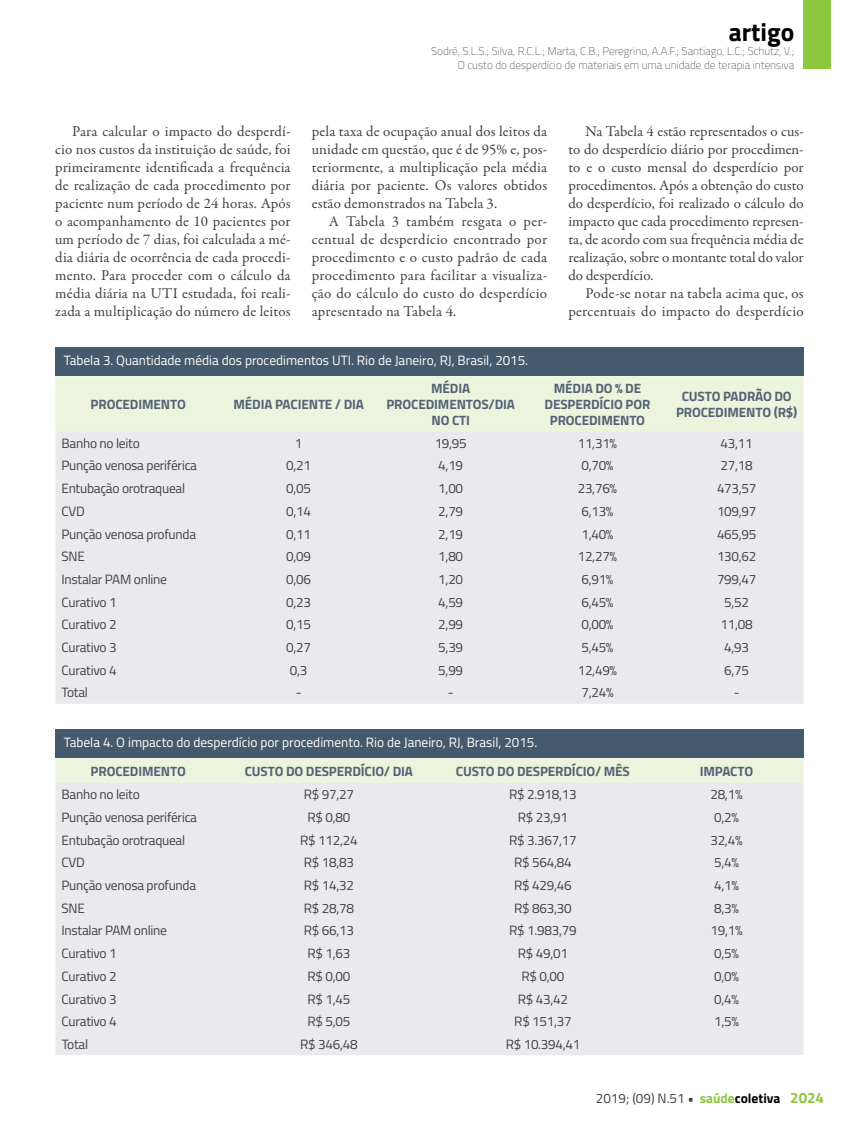
<style>
.page{position:relative;width:859px;height:1132px;background:#fff}
.page>*{position:absolute;margin:0;border:0;box-sizing:border-box;transform-origin:0 0}
.t1{font:700 25.5px "Titillium";color:#000}
.t2{font:15px/18px "Garamond Premr Pro";letter-spacing:.01em;color:#414042;text-align:justify}
.t3{font:13.5px "Titillium";letter-spacing:-.02em;color:#414042}
.t4{font:700 13.5px/16.2px "Titillium";letter-spacing:-.01em;color:#546475;text-align:center}
.t5{font:13.5px "Titillium";color:#fff}
.t6{font:100 11.25px/13.5px "Titillium";color:#414042;text-align:right}
.s1{font-weight:700}
.s2{font-weight:700;color:#8dc63f}
.s3{font-weight:700;color:#000}
.s4{font-weight:700;font-size:15px;color:#8dc63f}
</style>
<div class="page">
<div style="left:804px;top:0;width:27px;height:69px;background:#8dc63f"></div>
<div style="left:55px;top:376px;width:749px;height:55px;background:#ecf4de"></div>
<div style="left:55px;top:431px;width:749px;height:249px;background:#eaeaec"></div>
<div style="left:55px;top:680px;width:749px;height:23px;background:#eaeaec"></div>
<div style="left:55px;top:346px;width:749px;height:29px;background:#455a6c"></div>
<div style="left:55px;top:758px;width:749px;height:24px;background:#ecf4de"></div>
<div style="left:55px;top:782px;width:749px;height:272px;background:#eaeaec"></div>
<div style="left:55px;top:728px;width:749px;height:29px;background:#455a6c"></div>
<h1 class="t1" style="left:729px;top:12px;width:67px">artigo</h1>
<p class="t6" style="left:431px;top:44px;width:365px">Sodré, S.L.S.; Silva, R.C.L.; Marta, C.B.; Peregrino, A.A.F.; Santiago, L.C.; Schutz, V.;<br>O custo do desperdício de materiais em uma unidade de terapia intensiva</p>
<p class="t2" style="left:55px;top:122px;width:237px;text-indent:17px">Para calcular o impacto do desperdí&shy;cio nos custos da instituição de saúde, foi primeiramente identificada a frequência de realização de cada procedimento por paciente num período de 24 horas. Após o acompanhamento de 10 pacientes por um período de 7 dias, foi calculada a mé&shy;dia diária de ocorrência de cada procedi&shy;mento. Para proceder com o cálculo da média diária na UTI estudada, foi reali&shy;zada a multiplicação do número de leitos</p>
<p class="t2" style="left:312px;top:122px;width:237px">pela taxa de ocupação anual dos leitos da unidade em questão, que é de 95% e, pos&shy;teriormente, a multiplicação pela média diária por paciente. Os valores obtidos estão demonstrados na Tabela 3.</p>
<p class="t2" style="left:312px;top:212px;width:237px;text-indent:17px">A Tabela 3 também resgata o per&shy;centual de desperdício encontrado por procedimento e o custo padrão de cada procedimento para facilitar a visualiza&shy;ção do cálculo do custo do desperdício apresentado na Tabela 4.</p>
<p class="t5" style="left:64px;top:350px;width:466px">Tabela 3. Quantidade média dos procedimentos UTI. Rio de Janeiro, RJ, Brasil, 2015.</p>
<p class="t2" style="left:568px;top:122px;width:237px;text-indent:17px">Na Tabela 4 estão representados o cus&shy;to do desperdício diário por procedimen&shy;to e o custo mensal do desperdício por procedimentos. Após a obtenção do custo do desperdício, foi realizado o cálculo do impacto que cada procedimento represen&shy;ta, de acordo com sua frequência média de realização, sobre o montante total do valor do desperdício.</p>
<p class="t2" style="left:568px;top:284px;width:237px;text-align:right">Pode-se notar na tabela acima que, os percentuais do impacto do desperdício</p>
<p class="t4" style="left:91px;top:395px;width:97px">PROCEDIMENTO</p>
<p class="t4" style="left:233px;top:395px;width:132px">MÉDIA PACIENTE / DIA</p>
<p class="t4" style="left:386px;top:379px;width:130px">MÉDIA<br>PROCEDIMENTOS/DIA<br>NO CTI</p>
<p class="t4" style="left:545px;top:379px;width:107px">MÉDIA DO % DE<br>DESPERDÍCIO POR<br>PROCEDIMENTO</p>
<p class="t4" style="left:676px;top:387px;width:123px">CUSTO PADRÃO DO<br>PROCEDIMENTO (R$)</p>
<p class="t3" style="left:62px;top:433px;width:80px">Banho no leito</p>
<p class="t3" style="left:295px;top:433px;width:9px">1</p>
<p class="t3" style="left:435px;top:433px;width:34px">19,95</p>
<p class="t3" style="left:578px;top:433px;width:41px">11,31%</p>
<p class="t3" style="left:721px;top:433px;width:34px">43,11</p>
<p class="t3" style="left:62px;top:455px;width:137px">Punção venosa periférica</p>
<p class="t3" style="left:286px;top:455px;width:26px">0,21</p>
<p class="t3" style="left:438px;top:455px;width:26px">4,19</p>
<p class="t3" style="left:581px;top:455px;width:34px">0,70%</p>
<p class="t3" style="left:721px;top:455px;width:34px">27,18</p>
<p class="t3" style="left:62px;top:478px;width:125px">Entubação orotraqueal</p>
<p class="t3" style="left:286px;top:478px;width:26px">0,05</p>
<p class="t3" style="left:438px;top:478px;width:26px">1,00</p>
<p class="t3" style="left:578px;top:478px;width:41px">23,76%</p>
<p class="t3" style="left:717px;top:478px;width:41px">473,57</p>
<p class="t3" style="left:62px;top:501px;width:25px">CVD</p>
<p class="t3" style="left:286px;top:501px;width:26px">0,14</p>
<p class="t3" style="left:438px;top:501px;width:26px">2,79</p>
<p class="t3" style="left:581px;top:501px;width:34px">6,13%</p>
<p class="t3" style="left:717px;top:501px;width:41px">109,97</p>
<p class="t3" style="left:62px;top:523px;width:136px">Punção venosa profunda</p>
<p class="t3" style="left:286px;top:523px;width:26px">0,11</p>
<p class="t3" style="left:438px;top:523px;width:26px">2,19</p>
<p class="t3" style="left:581px;top:523px;width:34px">1,40%</p>
<p class="t3" style="left:717px;top:523px;width:41px">465,95</p>
<p class="t3" style="left:62px;top:546px;width:25px">SNE</p>
<p class="t3" style="left:286px;top:546px;width:26px">0,09</p>
<p class="t3" style="left:438px;top:546px;width:26px">1,80</p>
<p class="t3" style="left:578px;top:546px;width:41px">12,27%</p>
<p class="t3" style="left:717px;top:546px;width:41px">130,62</p>
<p class="t3" style="left:62px;top:569px;width:107px">Instalar PAM online</p>
<p class="t3" style="left:286px;top:569px;width:26px">0,06</p>
<p class="t3" style="left:438px;top:569px;width:26px">1,20</p>
<p class="t3" style="left:581px;top:569px;width:34px">6,91%</p>
<p class="t3" style="left:717px;top:569px;width:41px">799,47</p>
<p class="t3" style="left:62px;top:592px;width:57px">Curativo 1</p>
<p class="t3" style="left:286px;top:592px;width:26px">0,23</p>
<p class="t3" style="left:438px;top:592px;width:26px">4,59</p>
<p class="t3" style="left:581px;top:592px;width:34px">6,45%</p>
<p class="t3" style="left:724px;top:592px;width:26px">5,52</p>
<p class="t3" style="left:62px;top:614px;width:57px">Curativo 2</p>
<p class="t3" style="left:286px;top:614px;width:26px">0,15</p>
<p class="t3" style="left:438px;top:614px;width:26px">2,99</p>
<p class="t3" style="left:581px;top:614px;width:34px">0,00%</p>
<p class="t3" style="left:721px;top:614px;width:34px">11,08</p>
<p class="t3" style="left:62px;top:637px;width:57px">Curativo 3</p>
<p class="t3" style="left:286px;top:637px;width:26px">0,27</p>
<p class="t3" style="left:438px;top:637px;width:26px">5,39</p>
<p class="t3" style="left:581px;top:637px;width:34px">5,45%</p>
<p class="t3" style="left:724px;top:637px;width:26px">4,93</p>
<p class="t3" style="left:62px;top:660px;width:57px">Curativo 4</p>
<p class="t3" style="left:290px;top:660px;width:19px">0,3</p>
<p class="t3" style="left:438px;top:660px;width:26px">5,99</p>
<p class="t3" style="left:578px;top:660px;width:41px">12,49%</p>
<p class="t3" style="left:724px;top:660px;width:26px">6,75</p>
<p class="t3" style="left:62px;top:682px;width:28px">Total</p>
<p class="t3" style="left:296px;top:682px;width:7px">-</p>
<p class="t3" style="left:448px;top:682px;width:7px">-</p>
<p class="t3" style="left:581px;top:682px;width:34px">7,24%</p>
<p class="t3" style="left:734px;top:682px;width:7px">-</p>
<p class="t5" style="left:64px;top:732px;width:475px">Tabela 4. O impacto do desperdício por procedimento. Rio de Janeiro, RJ, Brasil, 2015.</p>
<p class="t4" style="left:91px;top:761px;width:97px">PROCEDIMENTO</p>
<p class="t4" style="left:245px;top:761px;width:170px">CUSTO DO DESPERDÍCIO/ DIA</p>
<p class="t4" style="left:456px;top:761px;width:176px">CUSTO DO DESPERDÍCIO/ MÊS</p>
<p class="t4" style="left:700px;top:761px;width:55px">IMPACTO</p>
<p class="t3" style="left:62px;top:784px;width:80px">Banho no leito</p>
<p class="t3" style="left:304px;top:784px;width:52px">R$ 97,27</p>
<p class="t3" style="left:509px;top:784px;width:69px">R$ 2.918,13</p>
<p class="t3" style="left:710px;top:784px;width:34px">28,1%</p>
<p class="t3" style="left:62px;top:807px;width:137px">Punção venosa periférica</p>
<p class="t3" style="left:307px;top:807px;width:44px">R$ 0,80</p>
<p class="t3" style="left:518px;top:807px;width:52px">R$ 23,91</p>
<p class="t3" style="left:714px;top:807px;width:26px">0,2%</p>
<p class="t3" style="left:62px;top:829px;width:125px">Entubação orotraqueal</p>
<p class="t3" style="left:300px;top:829px;width:59px">R$ 112,24</p>
<p class="t3" style="left:509px;top:829px;width:69px">R$ 3.367,17</p>
<p class="t3" style="left:710px;top:829px;width:34px">32,4%</p>
<p class="t3" style="left:62px;top:852px;width:25px">CVD</p>
<p class="t3" style="left:304px;top:852px;width:52px">R$ 18,83</p>
<p class="t3" style="left:514px;top:852px;width:59px">R$ 564,84</p>
<p class="t3" style="left:714px;top:852px;width:26px">5,4%</p>
<p class="t3" style="left:62px;top:875px;width:136px">Punção venosa profunda</p>
<p class="t3" style="left:304px;top:875px;width:52px">R$ 14,32</p>
<p class="t3" style="left:514px;top:875px;width:59px">R$ 429,46</p>
<p class="t3" style="left:714px;top:875px;width:26px">4,1%</p>
<p class="t3" style="left:62px;top:897px;width:25px">SNE</p>
<p class="t3" style="left:304px;top:897px;width:52px">R$ 28,78</p>
<p class="t3" style="left:514px;top:897px;width:59px">R$ 863,30</p>
<p class="t3" style="left:714px;top:897px;width:26px">8,3%</p>
<p class="t3" style="left:62px;top:920px;width:107px">Instalar PAM online</p>
<p class="t3" style="left:304px;top:920px;width:52px">R$ 66,13</p>
<p class="t3" style="left:509px;top:920px;width:69px">R$ 1.983,79</p>
<p class="t3" style="left:710px;top:920px;width:34px">19,1%</p>
<p class="t3" style="left:62px;top:943px;width:57px">Curativo 1</p>
<p class="t3" style="left:307px;top:943px;width:44px">R$ 1,63</p>
<p class="t3" style="left:518px;top:943px;width:52px">R$ 49,01</p>
<p class="t3" style="left:714px;top:943px;width:26px">0,5%</p>
<p class="t3" style="left:62px;top:965px;width:57px">Curativo 2</p>
<p class="t3" style="left:307px;top:965px;width:44px">R$ 0,00</p>
<p class="t3" style="left:521px;top:965px;width:44px">R$ 0,00</p>
<p class="t3" style="left:714px;top:965px;width:26px">0,0%</p>
<p class="t3" style="left:62px;top:988px;width:57px">Curativo 3</p>
<p class="t3" style="left:307px;top:988px;width:44px">R$ 1,45</p>
<p class="t3" style="left:518px;top:988px;width:52px">R$ 43,42</p>
<p class="t3" style="left:714px;top:988px;width:26px">0,4%</p>
<p class="t3" style="left:62px;top:1011px;width:57px">Curativo 4</p>
<p class="t3" style="left:308px;top:1011px;width:44px">R$ 5,05</p>
<p class="t3" style="left:514px;top:1011px;width:59px">R$ 151,37</p>
<p class="t3" style="left:714px;top:1011px;width:26px">1,5%</p>
<p class="t3" style="left:62px;top:1033px;width:28px">Total</p>
<p class="t3" style="left:300px;top:1033px;width:59px">R$ 346,48</p>
<p class="t3" style="left:506px;top:1033px;width:76px">R$ 10.394,41</p>
<p class="t3" style="left:596px;top:1087px;width:230px">2019; (09) N.51 <span class="s1">•</span> <span class="s2">saúde</span><span class="s3">coletiva</span> <span class="s4">2024</span></p>
</div>
